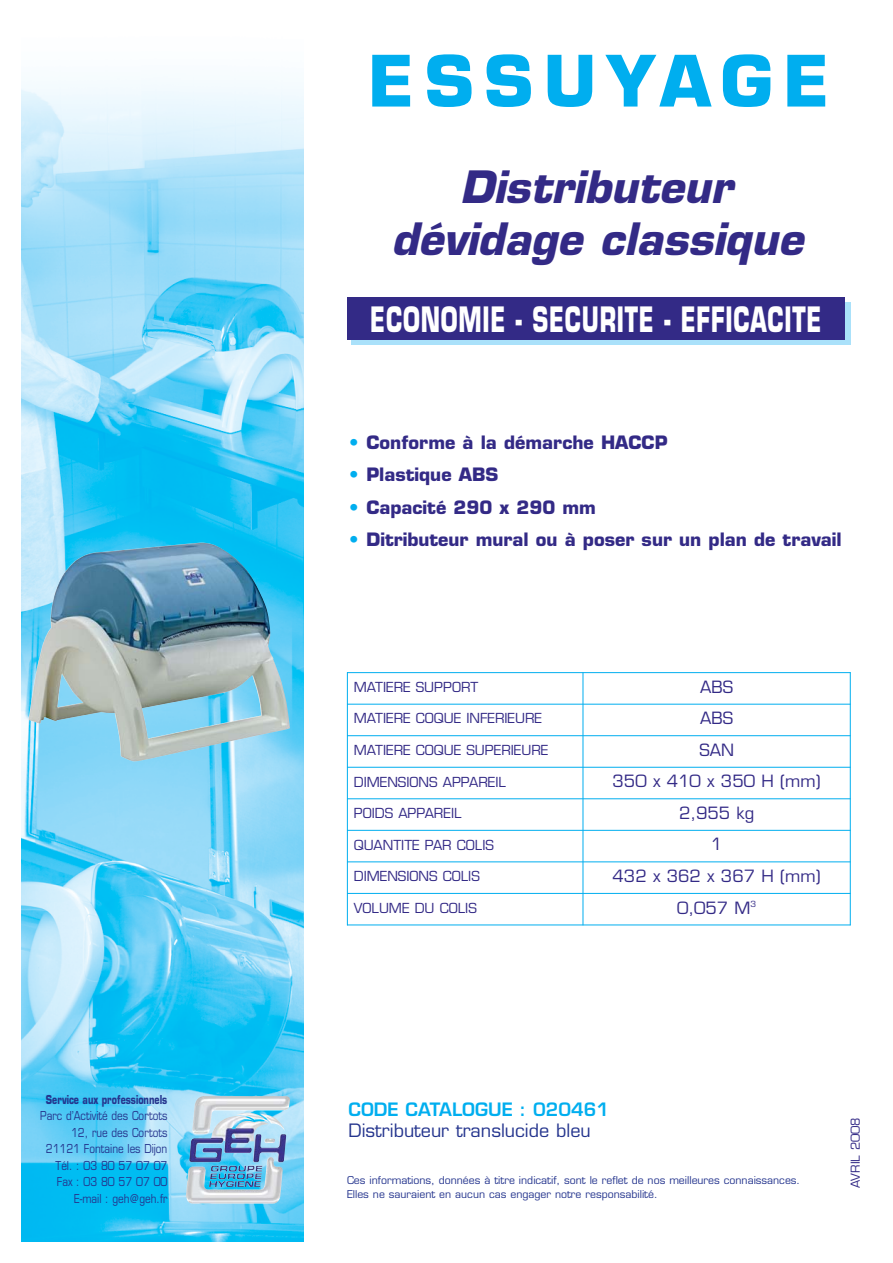
<style>
.page{position:relative;width:893px;height:1263px;background:#fff}
.page>*{position:absolute;margin:0;border:0;box-sizing:border-box;transform-origin:0 0}
.t1{font:700 69px "Eurostile";letter-spacing:.145em;color:#00aeef}
.t2{font:italic 700 43.5px/52.2px "Eurostile";color:#332a86;text-align:center}
.t3{font:700 34.05px "Eurostile";letter-spacing:.035em;color:#fff;scale:.65 1}
.t4{font:700 18px "Eurostile";color:#332a86}
.t5{font:18px "Eurostile";color:#25358e}
.t6{font:600 18px "Eurostile";color:#00aeef}
.t7{font:16.5px "Eurostile";color:#332a86}
.t8{font:13.5px "Eurostile";color:#332a86}
.t9{font:12px/16.5px "Eurostile";color:#25358e;text-align:right;scale:.83 1}
.t10{font:700 12px "Eurostile";color:#25358e;scale:.74 1}
.t11{font:12px "Eurostile";color:#332a86}
.t12{font:10.5px/13.5px "Eurostile";color:#25358e}
.s1{color:#00aeef}
</style>
<div class="page">
<img style="left:21px;top:79px;width:283px;height:1163px">
<div style="left:351px;top:302px;width:499px;height:42px;background:#aae1fa"></div>
<div style="left:347px;top:298px;width:497px;height:42px;background:#332a86"></div>
<hr style="left:347px;top:672px;width:1px;height:253px;background:#00aeef">
<hr style="left:582px;top:672px;width:1px;height:253px;background:#00aeef">
<hr style="left:849px;top:672px;width:1px;height:253px;background:#00aeef">
<hr style="left:347px;top:672px;width:503px;height:1px;background:#00aeef">
<hr style="left:347px;top:704px;width:503px;height:1px;background:#00aeef">
<hr style="left:347px;top:735px;width:503px;height:1px;background:#00aeef">
<hr style="left:347px;top:767px;width:503px;height:1px;background:#00aeef">
<hr style="left:347px;top:798px;width:503px;height:1px;background:#00aeef">
<hr style="left:347px;top:830px;width:503px;height:1px;background:#00aeef">
<hr style="left:347px;top:862px;width:503px;height:1px;background:#00aeef">
<hr style="left:347px;top:893px;width:503px;height:1px;background:#00aeef">
<hr style="left:347px;top:925px;width:503px;height:1px;background:#00aeef">
<img style="left:29px;top:543px;width:261px;height:218px">
<img style="left:189px;top:1096px;width:102px;height:91px">
<p class="t10" style="left:46px;top:1095px;width:166px">Service aux professionnels</p>
<p class="t9" style="left:40px;top:1109px;width:155px">Parc d’Activité des Cortots<br>12, rue des Cortots<br>21121 Fontaine les Dijon<br>Tél. : 03 80 57 07 07<br>Fax : 03 80 57 07 00<br>E-mail : geh@geh.fr</p>
<h1 class="t1" style="left:368px;top:55px;width:463px">ESSUYAGE</h1>
<h2 class="t2" style="left:391px;top:165px;width:422px">Distributeur dévidage classique</h2>
<h3 class="t3" style="left:370px;top:306px;width:695px">ECONOMIE - SECURITE - EFFICACITE</h3>
<h3 class="t4" style="left:348px;top:435px;width:320px"><span class="s1">•</span> Conforme à la démarche HACCP</h3>
<h3 class="t4" style="left:348px;top:468px;width:151px"><span class="s1">•</span> Plastique ABS</h3>
<h3 class="t4" style="left:348px;top:500px;width:249px"><span class="s1">•</span> Capacité 290 x 290 mm</h3>
<h3 class="t4" style="left:348px;top:533px;width:494px"><span class="s1">•</span> Ditributeur mural ou à poser sur un plan de travail</h3>
<p class="t8" style="left:354px;top:682px;width:126px">MATIERE SUPPORT</p>
<p class="t7" style="left:700px;top:680px;width:35px">ABS</p>
<p class="t8" style="left:354px;top:713px;width:190px">MATIERE COQUE INFERIEURE</p>
<p class="t7" style="left:700px;top:712px;width:35px">ABS</p>
<p class="t8" style="left:354px;top:745px;width:196px">MATIERE COQUE SUPERIEURE</p>
<p class="t7" style="left:699px;top:743px;width:36px">SAN</p>
<p class="t8" style="left:354px;top:776px;width:154px">DIMENSIONS APPAREIL</p>
<p class="t7" style="left:612px;top:775px;width:209px">350 x 410 x 350 H (mm)</p>
<p class="t8" style="left:354px;top:808px;width:109px">POIDS APPAREIL</p>
<p class="t7" style="left:679px;top:807px;width:76px">2,955 kg</p>
<p class="t8" style="left:354px;top:840px;width:142px">QUANTITE PAR COLIS</p>
<p class="t7" style="left:711px;top:838px;width:13px">1</p>
<p class="t8" style="left:354px;top:871px;width:128px">DIMENSIONS COLIS</p>
<p class="t7" style="left:612px;top:870px;width:209px">432 x 362 x 367 H (mm)</p>
<p class="t8" style="left:354px;top:903px;width:125px">VOLUME DU COLIS</p>
<p class="t7" style="left:677px;top:901px;width:81px">0,057 M<sup>3</sup></p>
<h3 class="t6" style="left:348px;top:1103px;width:262px">CODE CATALOGUE : 020461</h3>
<h3 class="t5" style="left:348px;top:1124px;width:244px">Distributeur translucide bleu</h3>
<p class="t12" style="left:347px;top:1175px;width:454px">Ces informations, données à titre indicatif, sont le reflet de nos meilleures connaissances.<br>Elles ne sauraient en aucun cas engager notre responsabilité.</p>
<p class="t11" style="left:850px;top:1188px;width:72px;rotate:-90deg">AVRIL 2008</p>
</div>
